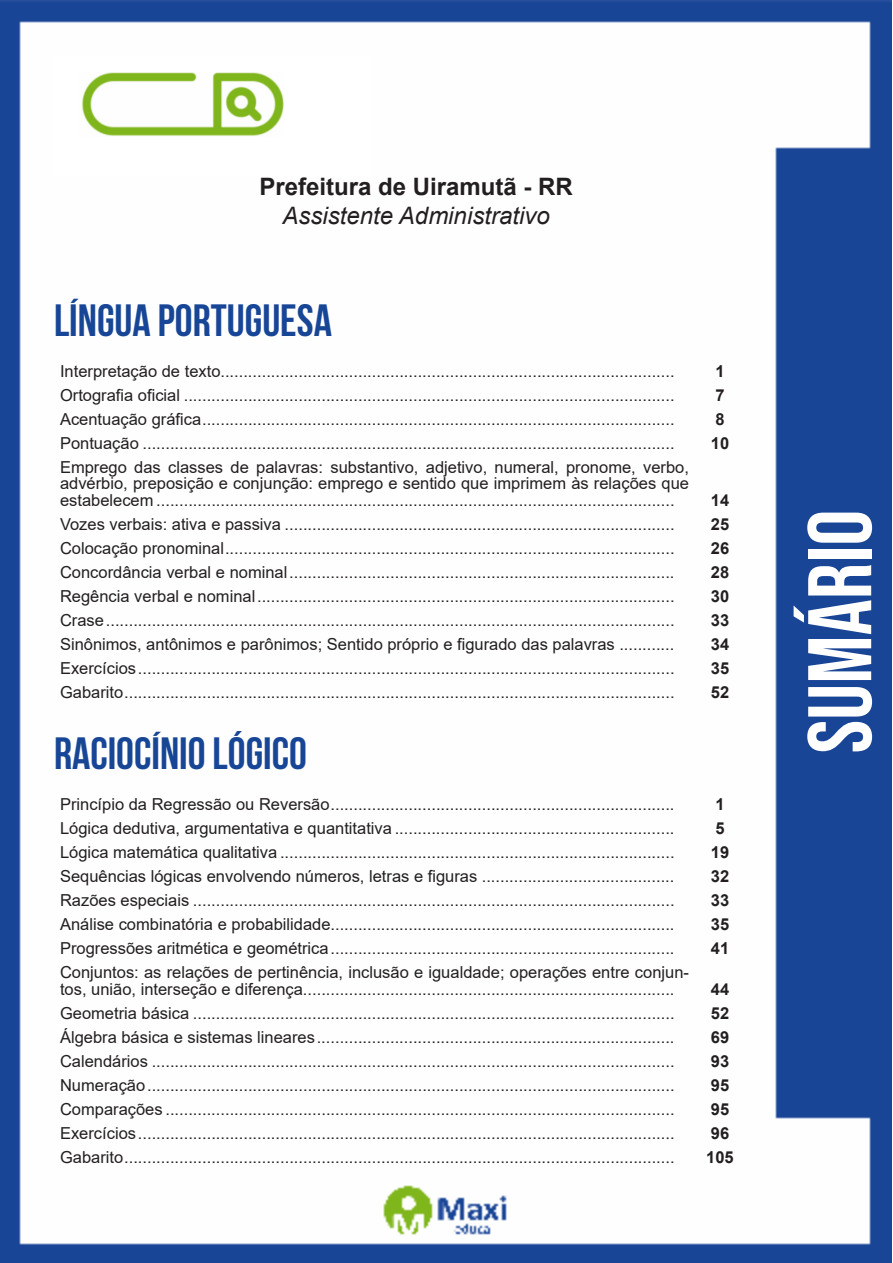
<style>
.page{position:relative;width:893px;height:1263px;background:#fff}
.page>*{position:absolute;margin:0;border:0;box-sizing:border-box;transform-origin:0 0}
.t1{font:90px "Bebas Neue";color:#fff}
.t2{font:700 45px "Bebas Neue";color:#184696}
.t3{font:italic 24px "Arial";color:#231f20}
.t4{font:700 24px "Arial";color:#231f20}
.ALTERNATIVAS{font:16.5px/16.5px "Arial";color:#231f20;text-align:justify}
.INDICE{font:700 16.5px "Arial";color:#231f20}
</style>
<div class="page">
<img style="left:0;top:0;width:892px;height:1263px">
<div style="left:53px;top:55px;width:317px;height:121px;background:#fff"></div>
<img style="left:82px;top:72px;width:201px;height:64px">
<p class="t4" style="left:259px;top:170px;width:315px">Prefeitura de Uiramutã - RR</p>
<p class="t3" style="left:282px;top:200px;width:269px">Assistente Administrativo</p>
<p class="t2" style="left:54px;top:295px;width:279px">LÍNGUA PORTUGUESA</p>
<p class="ALTERNATIVAS" style="left:60px;top:363px;width:616px">Interpretação de texto...................................................................................................</p>
<p class="INDICE" style="left:715px;top:359px;width:11px">1</p>
<p class="ALTERNATIVAS" style="left:60px;top:387px;width:616px">Ortografia oficial ...........................................................................................................</p>
<p class="INDICE" style="left:715px;top:383px;width:11px">7</p>
<p class="ALTERNATIVAS" style="left:60px;top:411px;width:616px">Acentuação gráfica.......................................................................................................</p>
<p class="INDICE" style="left:715px;top:407px;width:11px">8</p>
<p class="ALTERNATIVAS" style="left:60px;top:435px;width:616px">Pontuação ....................................................................................................................</p>
<p class="INDICE" style="left:711px;top:431px;width:20px">10</p>
<p class="ALTERNATIVAS" style="left:60px;top:459px;width:630px">Emprego das classes de palavras: substantivo, adjetivo, numeral, pronome, verbo, advérbio, preposição e conjunção: emprego e sentido que imprimem às relações que estabelecem .................................................................................................................</p>
<p class="INDICE" style="left:711px;top:488px;width:20px">14</p>
<p class="ALTERNATIVAS" style="left:60px;top:516px;width:616px">Vozes verbais: ativa e passiva .....................................................................................</p>
<p class="INDICE" style="left:711px;top:512px;width:20px">25</p>
<p class="ALTERNATIVAS" style="left:60px;top:540px;width:616px">Colocação pronominal..................................................................................................</p>
<p class="INDICE" style="left:711px;top:536px;width:20px">26</p>
<p class="ALTERNATIVAS" style="left:60px;top:564px;width:616px">Concordância verbal e nominal....................................................................................</p>
<p class="INDICE" style="left:711px;top:560px;width:20px">28</p>
<p class="ALTERNATIVAS" style="left:60px;top:588px;width:616px">Regência verbal e nominal...........................................................................................</p>
<p class="INDICE" style="left:711px;top:584px;width:20px">30</p>
<p class="ALTERNATIVAS" style="left:60px;top:612px;width:616px">Crase............................................................................................................................</p>
<p class="INDICE" style="left:711px;top:608px;width:20px">33</p>
<p class="ALTERNATIVAS" style="left:60px;top:636px;width:616px">Sinônimos, antônimos e parônimos; Sentido próprio e figurado das palavras ............</p>
<p class="INDICE" style="left:711px;top:632px;width:20px">34</p>
<p class="ALTERNATIVAS" style="left:60px;top:660px;width:616px">Exercícios.....................................................................................................................</p>
<p class="INDICE" style="left:711px;top:656px;width:20px">35</p>
<p class="ALTERNATIVAS" style="left:60px;top:684px;width:616px">Gabarito........................................................................................................................</p>
<p class="INDICE" style="left:711px;top:680px;width:20px">52</p>
<p class="t2" style="left:54px;top:729px;width:254px">RACIOCÍNIO LÓGICO</p>
<p class="ALTERNATIVAS" style="left:60px;top:796px;width:616px">Princípio da Regressão ou Reversão...........................................................................</p>
<p class="INDICE" style="left:715px;top:792px;width:11px">1</p>
<p class="ALTERNATIVAS" style="left:60px;top:820px;width:616px">Lógica dedutiva, argumentativa e quantitativa .............................................................</p>
<p class="INDICE" style="left:715px;top:816px;width:11px">5</p>
<p class="ALTERNATIVAS" style="left:60px;top:844px;width:616px">Lógica matemática qualitativa ......................................................................................</p>
<p class="INDICE" style="left:711px;top:840px;width:20px">19</p>
<p class="ALTERNATIVAS" style="left:60px;top:868px;width:616px">Sequências lógicas envolvendo números, letras e figuras ..........................................</p>
<p class="INDICE" style="left:711px;top:864px;width:20px">32</p>
<p class="ALTERNATIVAS" style="left:60px;top:892px;width:616px">Razões especiais .........................................................................................................</p>
<p class="INDICE" style="left:711px;top:888px;width:20px">33</p>
<p class="ALTERNATIVAS" style="left:60px;top:916px;width:616px">Análise combinatória e probabilidade...........................................................................</p>
<p class="INDICE" style="left:711px;top:912px;width:20px">35</p>
<p class="ALTERNATIVAS" style="left:60px;top:940px;width:616px">Progressões aritmética e geométrica...........................................................................</p>
<p class="INDICE" style="left:711px;top:936px;width:20px">41</p>
<p class="ALTERNATIVAS" style="left:60px;top:964px;width:630px">Conjuntos: as relações de pertinência, inclusão e igualdade; operações entre conjun&shy;tos, união, interseção e diferença.................................................................................</p>
<p class="INDICE" style="left:711px;top:977px;width:20px">44</p>
<p class="ALTERNATIVAS" style="left:60px;top:1004px;width:616px">Geometria básica .........................................................................................................</p>
<p class="INDICE" style="left:711px;top:1001px;width:20px">52</p>
<p class="ALTERNATIVAS" style="left:60px;top:1028px;width:616px">Álgebra básica e sistemas lineares..............................................................................</p>
<p class="INDICE" style="left:711px;top:1025px;width:20px">69</p>
<p class="ALTERNATIVAS" style="left:60px;top:1052px;width:616px">Calendários ..................................................................................................................</p>
<p class="INDICE" style="left:711px;top:1049px;width:20px">93</p>
<p class="ALTERNATIVAS" style="left:60px;top:1076px;width:616px">Numeração...................................................................................................................</p>
<p class="INDICE" style="left:711px;top:1073px;width:20px">95</p>
<p class="ALTERNATIVAS" style="left:60px;top:1100px;width:616px">Comparações ...............................................................................................................</p>
<p class="INDICE" style="left:711px;top:1097px;width:20px">95</p>
<p class="ALTERNATIVAS" style="left:60px;top:1124px;width:616px">Exercícios.....................................................................................................................</p>
<p class="INDICE" style="left:711px;top:1121px;width:20px">96</p>
<p class="ALTERNATIVAS" style="left:60px;top:1148px;width:616px">Gabarito........................................................................................................................</p>
<p class="INDICE" style="left:706px;top:1145px;width:29px">105</p>
<h1 class="t1" style="left:789px;top:753px;width:245px;rotate:-90deg">sumário</h1>
</div>
